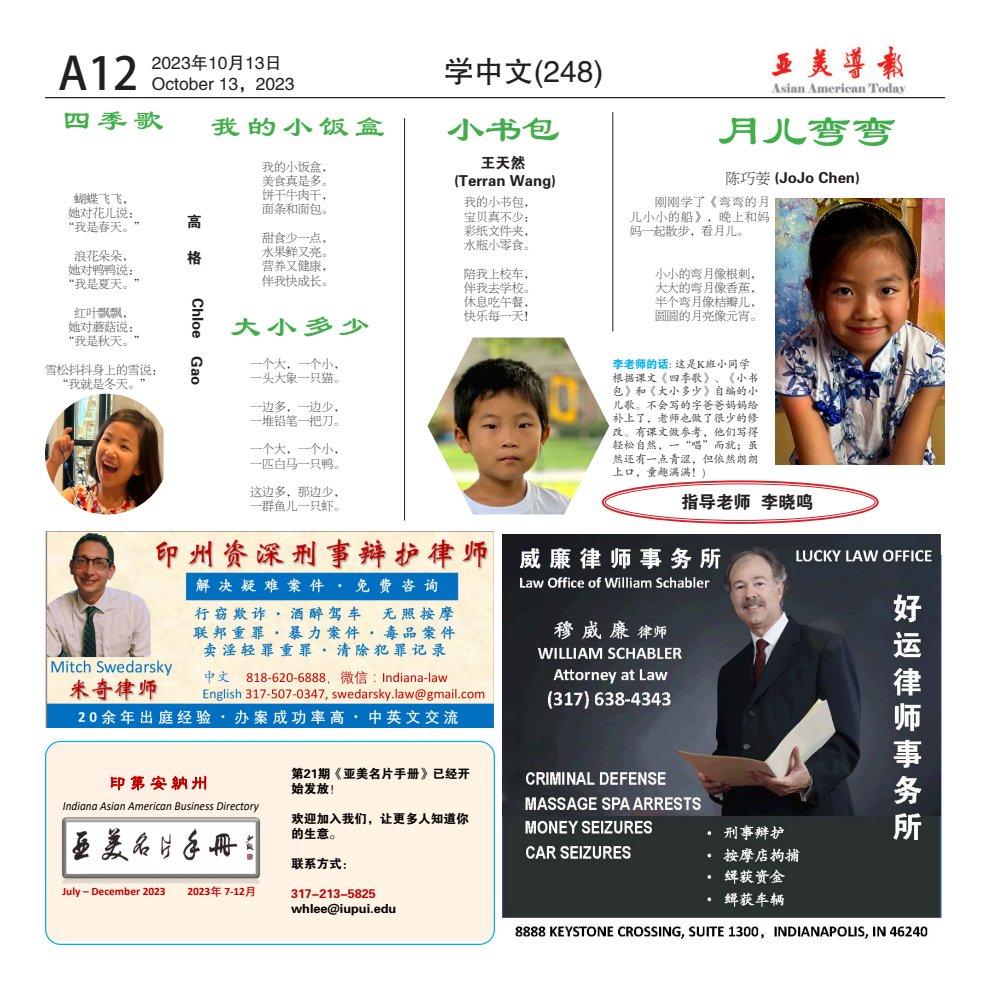
<style>
.page{position:relative;width:990px;height:990px;background:#fff}
.page>*{position:absolute;margin:0;border:0;box-sizing:border-box;transform-origin:0 0}
.t1{font:45px "FZLSJW GB1 0";color:#40ae49}
.t2{font:45px "Adobe Heiti Std";color:#231f20}
.t3{font:37.5px "FZLSJW GB1 0";color:#40ae49}
.t4{font:30px "FZLSJW GB1 0";letter-spacing:.2em;color:#40ae49}
.t5{font:30px "FZHTJW GB1 0";color:#231f20}
.t6{font:18.12px "FZLBFW GB1 0";color:#c00000;scale:.94 1}
.t7{font:17.5px "FZHTFW GB1 0";color:#231f20}
.t8{font:17.5px "FZDHTJW GB1 0";color:#231f20}
.t9{font:15px "FZDHTJW GB1 0";color:#231f20}
.t10{font:12.5px/15px "FZDHTJW GB1 0";color:#000}
.t11{font:italic 12.25px "Calibri";color:#000;scale:.93 1}
.t12{font:11.88px/14.2px "FZBSJW GB1 0";color:#231f20;text-align:justify}
.t13{font:700 11.5px "Calibri";color:#c00000;scale:.93 1}
.t14{font:11.25px/13.5px "FZKTJW GB1 0";color:#231f20}
.t15{font:700 11.25px "Calibri";letter-spacing:-.005em;color:#c00000}
.s1{font-family:"Ming Li U"}
.s2{font-family:"FZDHTJW GB1 0";color:#00aeef}
.s3{font-family:"Microsoft Ya Hei"}
.s4{font-family:"Deng Xian"}
.s5{color:#c00000}
</style>
<div class="page">
<hr style="left:45px;top:97px;width:900px;height:1px;background:#231f20">
<img style="left:771px;top:45px;width:135px;height:49px">
<img style="left:45px;top:532px;width:449px;height:196px">
<div style="left:602px;top:480px;width:277px;height:44px;border:2px solid #d1232a;border-radius:50%"></div>
<div style="left:605px;top:484px;width:271px;height:37px;border:1px solid #d1232a;border-radius:50%"></div>
<img style="left:502px;top:535px;width:439px;height:404px">
<div style="left:47px;top:744px;width:446px;height:197px;background:#fff3e4"></div>
<div style="left:47px;top:744px;width:255px;height:139px;background:#fff2e4"></div>
<img style="left:61px;top:818px;width:199px;height:65px">
<div style="left:45px;top:741px;width:450px;height:204px;border:1px solid #00aeef;border-radius:15px"></div>
<img style="left:45px;top:394px;width:119px;height:121px">
<hr style="left:404px;top:118px;width:1px;height:402px;background:#231f20">
<img style="left:428px;top:338px;width:181px;height:177px">
<hr style="left:612px;top:112px;width:1px;height:220px;background:#231f20">
<img style="left:776px;top:198px;width:169px;height:267px">
<p class="t7" style="left:152px;top:53px;width:132px">2023年10月13日</p>
<p class="t7" style="left:152px;top:74px;width:144px">October 13，2023</p>
<p class="t2" style="left:58px;top:46px;width:82px">A12</p>
<p class="t5" style="left:444px;top:55px;width:161px">学中文(248)</p>
<p class="t4" style="left:62px;top:105px;width:104px">四季歌</p>
<p class="t12" style="left:75px;top:192px;width:61px">蝴蝶飞飞，</p>
<p class="t12" style="left:69px;top:206px;width:73px">她对花儿说：</p>
<p class="t12" style="left:63px;top:221px;width:85px">“我是春天。”</p>
<p class="t12" style="left:75px;top:249px;width:61px">浪花朵朵，</p>
<p class="t12" style="left:69px;top:263px;width:73px">她对鸭鸭说：</p>
<p class="t12" style="left:63px;top:278px;width:85px">“我是夏天。”</p>
<p class="t12" style="left:75px;top:306px;width:61px">红叶飘飘，</p>
<p class="t12" style="left:69px;top:320px;width:73px">她对蘑菇说：</p>
<p class="t12" style="left:63px;top:335px;width:85px">“我是秋天。”</p>
<p class="t12" style="left:45px;top:363px;width:120px">雪松抖抖身上的雪说：</p>
<p class="t12" style="left:57px;top:377px;width:96px">“我就是冬天。”</p>
<p class="t1" style="left:717px;top:107px;width:181px">月儿弯弯</p>
<p class="t9" style="left:725px;top:170px;width:136px"><span class="s1">陈巧荌</span> (JoJo Chen)</p>
<p class="t12" style="left:630px;top:195px;width:141px;text-indent:25px">刚刚学了《弯弯的月儿小小的船》，晚上和妈妈一起散步，看月儿。</p>
<p class="t12" style="left:655px;top:267px;width:108px">小小的弯月像根刺，</p>
<p class="t12" style="left:655px;top:281px;width:108px">大大的弯月像香蕉，</p>
<p class="t12" style="left:655px;top:295px;width:108px">半个弯月像桔瓣儿，</p>
<p class="t12" style="left:655px;top:309px;width:108px">圆圆的月亮像元宵。</p>
<p class="t3" style="left:447px;top:109px;width:114px">小书包</p>
<p class="t4" style="left:211px;top:111px;width:176px">我的小饭盒</p>
<p class="t9" style="left:481px;top:155px;width:46px">王天然</p>
<p class="t9" style="left:454px;top:173px;width:104px">(Terran Wang)</p>
<p class="t12" style="left:262px;top:160px;width:73px">我的小饭盒，</p>
<p class="t12" style="left:262px;top:174px;width:73px">美食真是多。</p>
<p class="t12" style="left:262px;top:188px;width:73px">饼干牛肉干，</p>
<p class="t12" style="left:262px;top:203px;width:73px">面条和面包。</p>
<p class="t12" style="left:262px;top:231px;width:73px">甜食少一点，</p>
<p class="t12" style="left:262px;top:245px;width:73px">水果鲜又亮。</p>
<p class="t12" style="left:262px;top:260px;width:73px">营养又健康，</p>
<p class="t12" style="left:262px;top:274px;width:73px">伴我快成长。</p>
<p class="t12" style="left:464px;top:195px;width:73px">我的小书包，</p>
<p class="t12" style="left:464px;top:210px;width:73px">宝贝真不少：</p>
<p class="t12" style="left:464px;top:224px;width:73px">彩纸文件夹，</p>
<p class="t12" style="left:464px;top:238px;width:73px">水瓶小零食。</p>
<p class="t12" style="left:464px;top:267px;width:73px">陪我上校车，</p>
<p class="t12" style="left:464px;top:281px;width:73px">伴我去学校。</p>
<p class="t12" style="left:464px;top:295px;width:73px">休息吃午餐，</p>
<p class="t12" style="left:464px;top:309px;width:73px">快乐每一天！</p>
<p class="t9" style="left:187px;top:213px;width:16px">高</p>
<p class="t9" style="left:187px;top:249px;width:16px">格</p>
<p class="t9" style="left:206px;top:298px;width:42px;rotate:90deg">Chloe</p>
<p class="t9" style="left:205px;top:356px;width:31px;rotate:90deg">Gao</p>
<p class="t4" style="left:231px;top:311px;width:139px">大小多少</p>
<p class="t12" style="left:250px;top:357px;width:97px">一个大，一个小，</p>
<p class="t12" style="left:250px;top:371px;width:97px">一头大象一只猫。</p>
<p class="t12" style="left:250px;top:400px;width:97px">一边多，一边少，</p>
<p class="t12" style="left:250px;top:414px;width:97px">一堆铅笔一把刀。</p>
<p class="t12" style="left:250px;top:443px;width:97px">一个大，一个小，</p>
<p class="t12" style="left:250px;top:457px;width:97px">一匹白马一只鸭。</p>
<p class="t12" style="left:250px;top:485px;width:97px">这边多，那边少，</p>
<p class="t12" style="left:250px;top:500px;width:97px">一群鱼儿一只虾。</p>
<p class="t8" style="left:681px;top:492px;width:134px">指导老师 李晓鸣</p>
<p class="t14" style="left:612px;top:358px;width:148px"><span class="s2">李老师的话</span>: 这是K班小同学根据课文《四季歌》、《小书包》和《大小多少》自编的小儿歌。不会写的字爸爸妈妈给补上了，老师也做了很少的修改。有课文做参考，他们写得轻松自然，一“唱”而就；虽然还有一点青涩，但依然朗朗上口，童趣满满！)</p>
<p class="t6" style="left:109px;top:774px;width:107px">!"#$%</p>
<p class="t11" style="left:63px;top:797px;width:212px">Indiana Asian American Business Directory</p>
<p class="t13" style="left:81px;top:882px;width:96px">January - June 2023</p>
<p class="t13" style="left:182px;top:882px;width:68px">2023<span class="s3">年</span> 1-6 <span class="s3">月</span></p>
<p class="t15" style="left:62px;top:883px;width:105px">July – December 2023</p>
<p class="t15" style="left:188px;top:883px;width:70px">2023<span class="s4">年</span> 7-12<span class="s4">⽉</span></p>
<p class="t10" style="left:291px;top:767px;width:181px">第21期《亚美名片手册》已经开始发放！</p>
<p class="t10" style="left:291px;top:812px;width:179px">欢迎加入我们，让更多人知道你的生意。</p>
<p class="t10" style="left:291px;top:857px;width:65px">联系方式：</p>
<p class="t10" style="left:291px;top:887px;width:107px"><span class="s5">317-213-5825 </span>whlee@iupui.edu</p>
</div>
